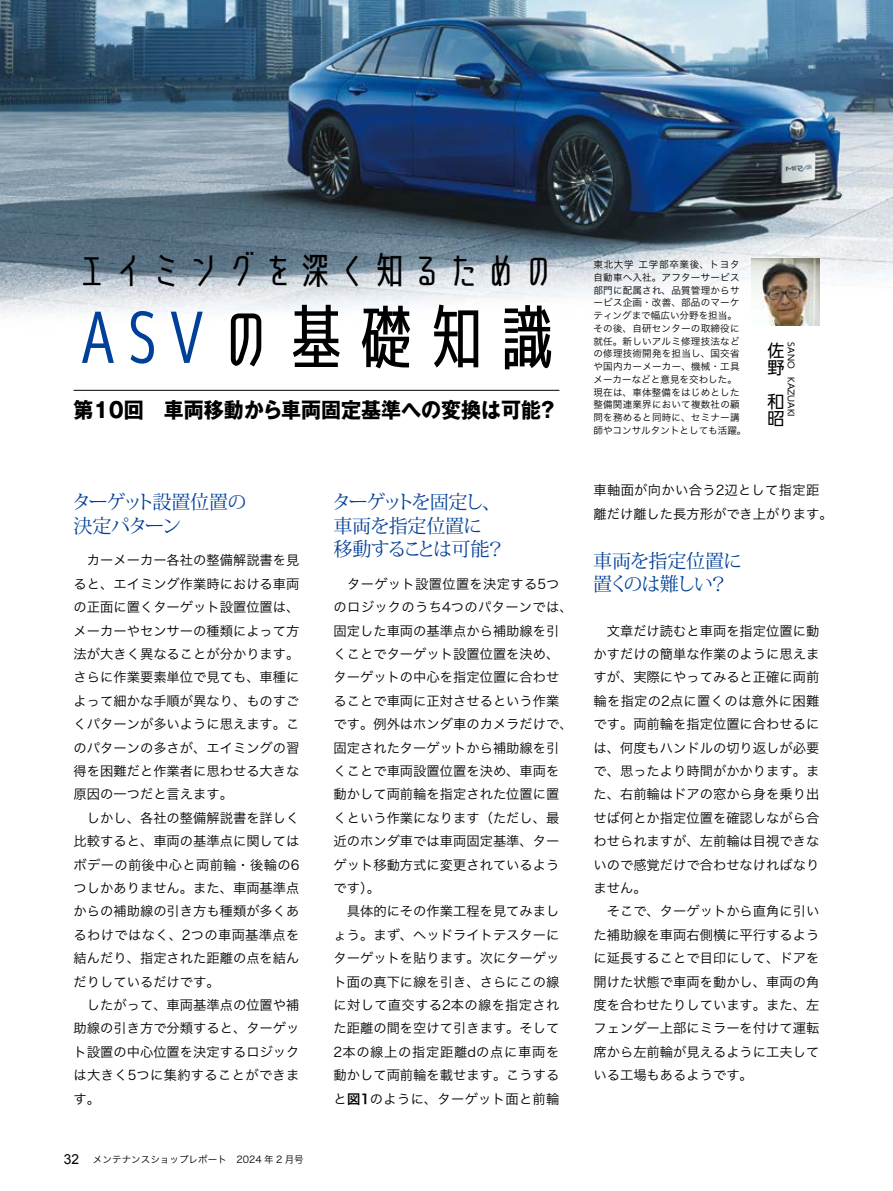
<style>
.page{position:relative;width:893px;height:1191px;background:#fff}
.page>*{position:absolute;margin:0;border:0;box-sizing:border-box;transform-origin:0 0}
.t1{font:70.2px "Senobi Gothic Regular";color:#000}
.t2{font:37.2px "Senobi Gothic Regular";color:#000}
.t3{font:700 21.3px "Gothic MB101 Pro";color:#000;scale:.94 1}
.t4{font:19.2px/23.4px "Koz Min Pro";letter-spacing:-.055em;color:#004098}
.t5{font:19.2px/23.4px "Koz Min Pro";letter-spacing:-.09em;color:#004098}
.t6{font:16.95px/17px "UD Shin Go Pro";color:#000}
.t7{font:13.35px/23.4px "Hira Kaku Pro W3";color:#000}
.t8{font:9.6px/12.8px "Hira Kaku Pro W3";letter-spacing:.02em;color:#000}
.t9{font:9.6px "Hira Kaku Pro N W3";color:#040000}
.t10{font:9.6px "Shin Go Pro";color:#000}
.t11{font:8.55px "UD Shin Go Pro";color:#000}
.s1{color:#004098}
.s2{font-family:"Gothic MB101 Pro";font-size:12.75px}
.s3{font-family:"Arial";font-size:13.8px;color:#000}
.s4{font-family:"Hira Kaku Pro W6"}
</style>
<div class="page">
<img style="left:0;top:0;width:893px;height:326px">
<img style="left:751px;top:258px;width:68px;height:68px">
<hr style="left:74px;top:390px;width:485px;height:1px;background:#000">
<h2 class="t2" style="left:74px;top:244px;width:485px">エイミングを深く知るための</h2>
<h1 class="t1" style="left:74px;top:287px;width:490px"><span class="s1">ASV</span>の基礎知識</h1>
<h3 class="t3" style="left:74px;top:392px;width:517px">第10回　車両移動から車両固定基準への変換は可能？</h3>
<h3 class="t5" style="left:72px;top:490px;width:176px">ターゲット設置位置の決定パターン</h3>
<p class="t7" style="left:74px;top:548px;width:227px">　カーメーカー各社の整備解説書を見ると、エイミング作業時における車両の正面に置くターゲット設置位置は、メーカーやセンサーの種類によって方法が大きく異なることが分かります。さらに作業要素単位で見ても、車種によって細かな手順が異なり、ものすごくパターンが多いように思えます。このパターンの多さが、エイミングの習得を困難だと作業者に思わせる大きな原因の一つだと言えます。<br>　しかし、各社の整備解説書を詳しく比較すると、車両の基準点に関してはボデーの前後中心と両前輪・後輪の6つしかありません。また、車両基準点からの補助線の引き方も種類が多くあるわけではなく、2つの車両基準点を結んだり、指定された距離の点を結んだりしているだけです。<br>　したがって、車両基準点の位置や補助線の引き方で分類すると、ターゲット設置の中心位置を決定するロジックは大きく5つに集約することができます。</p>
<p class="t10" style="left:50px;top:1147px;width:215px"><span class="s2">100</span> ボデーショップレポート 2024 年 1 月号</p>
<p class="t9" style="left:64px;top:1150px;width:242px"><span class="s3">32</span> メンテナンスショップレポート　2024 年 2 月号</p>
<h3 class="t4" style="left:332px;top:490px;width:174px">ターゲットを固定し、車両を指定位置に移動することは可能？</h3>
<p class="t7" style="left:334px;top:571px;width:241px">　ターゲット設置位置を決定する5つのロジックのうち4つのパターンでは、固定した車両の基準点から補助線を引くことでターゲット設置位置を決め、ターゲットの中心を指定位置に合わせることで車両に正対させるという作業です。例外はホンダ車のカメラだけで、固定されたターゲットから補助線を引くことで車両設置位置を決め、車両を動かして両前輪を指定された位置に置くという作業になります（ただし、最近のホンダ車では車両固定基準、ターゲット移動方式に変更されているようです）。<br>　具体的にその作業工程を見てみましょう。まず、ヘッドライトテスターにターゲットを貼ります。次にターゲット面の真下に線を引き、さらにこの線に対して直交する2本の線を指定された距離の間を空けて引きます。そして<br>2本の線上の指定距離dの点に車両を動かして両前輪を載せます。こうすると<span class="s4">図1</span>のように、ターゲット面と前輪</p>
<p class="t8" style="left:593px;top:257px;width:155px">東北大学 工学部卒業後、トヨタ自動車へ入社。アフターサービス部門に配属され、品質管理からサービス企画・改善、部品のマーケティングまで幅広い分野を担当。その後、自研センターの取締役に就任。新しいアルミ修理技法などの修理技術開発を担当し、国交省や国内カーメーカー、機械・工具メーカーなどと意見を交わした。現在は、車体整備をはじめとした整備関連業界において複数社の顧問を務めると同時に、セミナー講師やコンサルタントとしても活躍。</p>
<p class="t11" style="left:798px;top:342px;width:76px;rotate:90deg">SANO KAZUAKI</p>
<p class="t6" style="left:767px;top:342px;width:18px">佐野</p>
<p class="t6" style="left:767px;top:393px;width:18px">和昭</p>
<p class="t7" style="left:593px;top:477px;width:241px">車軸面が向かい合う2辺として指定距離だけ離した長方形ができ上がります。</p>
<h3 class="t4" style="left:593px;top:548px;width:151px">車両を指定位置に置くのは難しい？</h3>
<p class="t7" style="left:593px;top:618px;width:227px">　文章だけ読むと車両を指定位置に動かすだけの簡単な作業のように思えますが、実際にやってみると正確に両前輪を指定の2点に置くのは意外に困難です。両前輪を指定位置に合わせるには、何度もハンドルの切り返しが必要で、思ったより時間がかかります。また、右前輪はドアの窓から身を乗り出せば何とか指定位置を確認しながら合わせられますが、左前輪は目視できないので感覚だけで合わせなければなりません。<br>　そこで、ターゲットから直角に引いた補助線を車両右側横に平行するように延長することで目印にして、ドアを開けた状態で車両を動かし、車両の角度を合わせたりしています。また、左フェンダー上部にミラーを付けて運転席から左前輪が見えるように工夫している工場もあるようです。</p>
</div>
